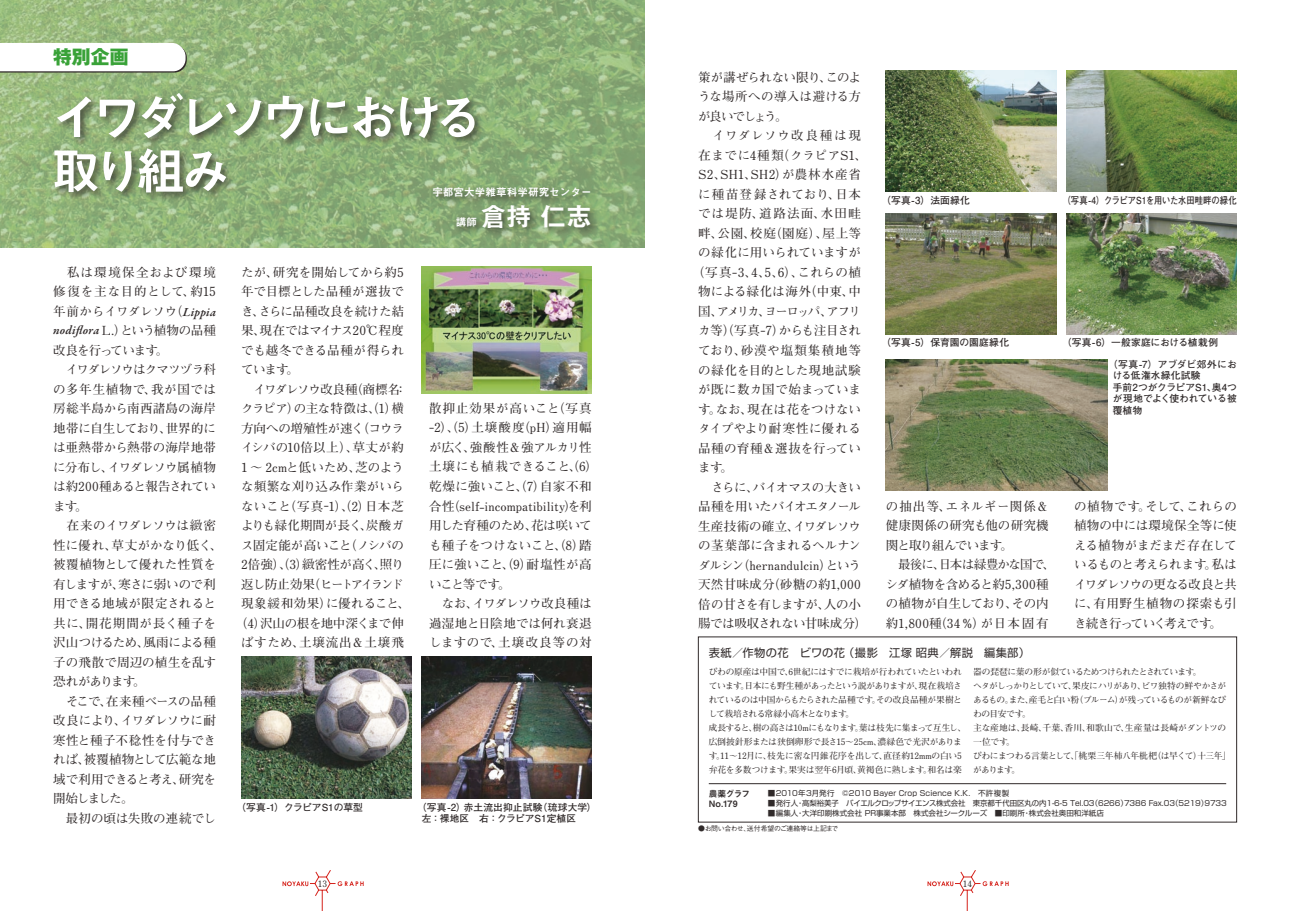
<style>
.page{position:relative;width:1290px;height:911px;background:#fff}
.page>*{position:absolute;margin:0;border:0;box-sizing:border-box;transform-origin:0 0}
.t1{font:50px/53.8px "Midashi Go Pro MB31";letter-spacing:-.15em;color:#fff}
.t2{font:25.75px "Midashi Go Pro MB31";color:#fff}
.t3{font:800 18.75px "Gothic MB101 Pro";color:#39a238}
.t4{font:700 12.5px/19.5px "Futo Min A101 Pro";letter-spacing:-.005em;color:#302a2a}
.t5{font:700 12.5px "Futo Min A101 Pro";letter-spacing:-.025em;color:#302a2a}
.t6{font:700 12.5px "Futo Min A101 Pro";letter-spacing:.025em;color:#302a2a}
.t7{font:700 12.5px "Futo Min A101 Pro";letter-spacing:.02em;color:#302a2a}
.t8{font:700 12.5px "Futo Min A101 Pro";letter-spacing:-.055em;color:#302a2a}
.t9{font:700 12.5px "Futo Min A101 Pro";letter-spacing:.03em;color:#302a2a}
.t10{font:700 12.5px "Futo Min A101 Pro";letter-spacing:-.16em;color:#302a2a}
.t11{font:700 12.5px "Futo Min A101 Pro";letter-spacing:-.04em;color:#302a2a}
.t12{font:700 12.5px "Futo Min A101 Pro";letter-spacing:-.03em;color:#302a2a}
.t13{font:700 12.5px "Futo Min A101 Pro";letter-spacing:-.06em;color:#302a2a}
.t14{font:700 12.5px "Futo Min A101 Pro";letter-spacing:-.15em;color:#302a2a}
.t15{font:700 12.5px "Futo Min A101 Pro";letter-spacing:.035em;color:#302a2a}
.t16{font:700 12.5px "Futo Min A101 Pro";letter-spacing:-.045em;color:#302a2a}
.t17{font:700 12.5px "Futo Min A101 Pro";letter-spacing:-.035em;color:#302a2a}
.t18{font:700 12.5px "Futo Min A101 Pro";letter-spacing:.055em;color:#302a2a}
.t19{font:700 12.5px "Futo Min A101 Pro";letter-spacing:.045em;color:#302a2a}
.t20{font:700 12.5px "Futo Min A101 Pro";letter-spacing:.11em;color:#302a2a}
.t21{font:700 12.5px "Futo Min A101 Pro";letter-spacing:.075em;color:#302a2a}
.t22{font:700 12.5px "Futo Min A101 Pro";letter-spacing:.015em;color:#302a2a}
.t23{font:700 12.5px "Futo Min A101 Pro";letter-spacing:.1em;color:#302a2a}
.t24{font:700 12.5px "Futo Min A101 Pro";letter-spacing:-.105em;color:#302a2a}
.t25{font:11.25px "Shin Go Pro";letter-spacing:.03em;color:#302a2a}
.t26{font:10.62px "Midashi Go Pro MB31";color:#fff}
.t27{font:700 9.75px/11.5px "Futo Go B101 Pro";letter-spacing:.005em;color:#302a2a}
.t28{font:700 9.75px "Futo Go B101 Pro";letter-spacing:.005em;color:#302a2a;scale:.85 1}
.t29{font:700 8.75px/14.1px "Futo Min A101 Pro";letter-spacing:-.04em;color:#302a2a}
.t30{font:8.75px/10px "Midashi Go Pro MB31";letter-spacing:-.035em;color:#302a2a}
.t31{font:7.5px "Shin Go Pro";letter-spacing:-.01em;color:#302a2a}
.t32{font:7.5px "Shin Go Pro";letter-spacing:.025em;color:#302a2a}
.t33{font:500 6.88px "Gothic BBB Pro";letter-spacing:-.05em;color:#302a2a}
.s1{font-family:"Garamond Premr Pro";font-weight:600;font-style:italic}
</style>
<div class="page">
<svg style="left:282px;top:870px;width:82px;height:41px"></svg>
<svg style="left:927px;top:870px;width:81px;height:41px"></svg>
<hr style="left:709px;top:783px;width:517px;height:1px;background:#302a2a">
<img style="left:0;top:0;width:645px;height:248px">
<div style="left:51px;top:89px;width:434px;height:113px;background:#302a2a;opacity:.75"></div>
<svg style="left:0;top:43px;width:187px;height:30px"></svg>
<div style="left:430px;top:184px;width:170px;height:53px;background:#302a2a;opacity:.75"></div>
<img style="left:421px;top:266px;width:171px;height:127px">
<img style="left:422px;top:656px;width:170px;height:142px">
<img style="left:1066px;top:71px;width:171px;height:120px">
<img style="left:1066px;top:213px;width:171px;height:121px">
<img style="left:241px;top:656px;width:170px;height:142px">
<img style="left:886px;top:71px;width:170px;height:120px">
<img style="left:886px;top:213px;width:170px;height:121px">
<img style="left:886px;top:359px;width:221px;height:131px">
<h3 class="t3" style="left:53px;top:41px;width:77px">特別企画</h3>
<h1 class="t1" style="left:50px;top:84px;width:434px">イワダレソウにおける取り組み</h1>
<p class="t26" style="left:432px;top:184px;width:161px">宇都宮大学雑草科学研究センター</p>
<p class="t26" style="left:456px;top:213px;width:23px">講師</p>
<h2 class="t2" style="left:480px;top:195px;width:113px">倉持 仁志</h2>
<p class="t4" style="left:53px;top:260px;width:171px">　私は環境保全および環境修復を主な目的として、約15年前からイワダレソウ（<span class="s1">Lippia nodiflora</span> L.）という植物の品種改良を行っています。<br>　イワダレソウはクマツヅラ科の多年生植物で、我が国では房総半島から南西諸島の海岸地帯に自生しており、世界的には亜熱帯から熱帯の海岸地帯に分布し、イワダレソウ属植物は約200種あると報告されています。<br>　在来のイワダレソウは緻密性に優れ、草丈がかなり低く、被覆植物として優れた性質を有しますが、寒さに弱いので利用できる地域が限定されると共に、開花期間が長く種子を沢山つけるため、風雨による種子の飛散で周辺の植生を乱す恐れがあります。<br>　そこで、在来種ベースの品種改良により、イワダレソウに耐寒性と種子不稔性を付与できれば、被覆植物として広範な地域で利用できると考え、研究を開始しました。<br>　最初の頃は失敗の連続でし</p>
<p class="t4" style="left:241px;top:260px;width:164px">たが、研究を開始してから約5</p>
<p class="t4" style="left:241px;top:280px;width:164px">年で目標とした品種が選抜で</p>
<p class="t4" style="left:241px;top:299px;width:164px">き、さらに品種改良を続けた結</p>
<p class="t12" style="left:241px;top:320px;width:164px">果、現在ではマイナス20℃程度</p>
<p class="t4" style="left:241px;top:338px;width:164px">でも越冬できる品種が得られ</p>
<p class="t4" style="left:241px;top:358px;width:59px">ています。</p>
<p class="t13" style="left:241px;top:379px;width:167px">　イワダレソウ改良種（商標名：</p>
<p class="t5" style="left:241px;top:398px;width:164px">クラピア）の主な特徴は、（1）横</p>
<p class="t4" style="left:241px;top:416px;width:164px">方向への増殖性が速く（コウラ</p>
<p class="t4" style="left:241px;top:436px;width:164px">イシバの10倍以上）、草丈が約</p>
<p class="t4" style="left:241px;top:455px;width:164px">1 ～ 2cmと低いため、芝のよう</p>
<p class="t4" style="left:241px;top:475px;width:164px">な頻繁な刈り込み作業がいら</p>
<p class="t7" style="left:241px;top:496px;width:164px">ないこと（写真-1）、（2）日本芝</p>
<p class="t4" style="left:241px;top:514px;width:164px">よりも緑化期間が長く、炭酸ガ</p>
<p class="t4" style="left:241px;top:533px;width:164px">ス固定能が高いこと（ノシバの</p>
<p class="t4" style="left:241px;top:553px;width:164px">2倍強）、（3）緻密性が高く、照り</p>
<p class="t14" style="left:241px;top:574px;width:164px">返し防止効果（ヒートアイランド</p>
<p class="t9" style="left:241px;top:593px;width:170px">現象緩和効果）に優れること、</p>
<p class="t5" style="left:235px;top:613px;width:171px">（4）沢山の根を地中深くまで伸</p>
<p class="t18" style="left:241px;top:632px;width:164px">ばすため、土壌流出＆土壌飛</p>
<p class="t27" style="left:236px;top:800px;width:128px">（写真-1）クラピアS1の草型</p>
<p class="t4" style="left:429px;top:397px;width:171px">散抑止効果が高いこと（写真-2）、（5）土壌酸度（pH）適用幅が広く、強酸性＆強アルカリ性土壌にも植栽できること、（6）乾燥に強いこと、（7）自家不和合性（self-incompatibility）を利用した育種のため、花は咲いても種子をつけないこと、（8）踏圧に強いこと、（9）耐塩性が高いこと等です。<br>　なお、イワダレソウ改良種は過湿地と日陰地では何れ衰退しますので、土壌改良等の対</p>
<p class="t27" style="left:422px;top:800px;width:176px;text-indent:-5px">（写真-2）赤土流出抑止試験（琉球大学）左：裸地区　右：クラピアS1定植区</p>
<p class="t16" style="left:698px;top:67px;width:164px">策が講ぜられない限り、このよ</p>
<p class="t7" style="left:698px;top:87px;width:164px">うな場所への導入は避ける方</p>
<p class="t24" style="left:698px;top:106px;width:91px">が良いでしょう。</p>
<p class="t23" style="left:698px;top:126px;width:164px">　イワダレソウ改良種は現</p>
<p class="t15" style="left:698px;top:145px;width:170px">在までに4種類（クラピアS1、</p>
<p class="t6" style="left:698px;top:165px;width:164px">S2、SH1、SH2）が農林水産省</p>
<p class="t19" style="left:698px;top:184px;width:164px">に種苗登録されており、日本</p>
<p class="t20" style="left:698px;top:204px;width:164px">では堤防、道路法面、水田畦</p>
<p class="t4" style="left:698px;top:222px;width:164px">畔、公園、校庭（園庭）、屋上等</p>
<p class="t4" style="left:698px;top:241px;width:164px">の緑化に用いられていますが</p>
<p class="t4" style="left:692px;top:261px;width:171px">（写真-3、4、5、6）、これらの植</p>
<p class="t4" style="left:698px;top:280px;width:164px">物による緑化は海外（中東、中</p>
<p class="t10" style="left:698px;top:301px;width:164px">国、アメリカ、ヨーロッパ、アフリ</p>
<p class="t11" style="left:698px;top:321px;width:164px">カ等）（写真-7）からも注目され</p>
<p class="t21" style="left:698px;top:340px;width:164px">ており、砂漠や塩類集積地等</p>
<p class="t4" style="left:698px;top:358px;width:164px">の緑化を目的とした現地試験</p>
<p class="t9" style="left:698px;top:379px;width:164px">が既に数カ国で始まっていま</p>
<p class="t4" style="left:698px;top:397px;width:164px">す。なお、現在は花をつけない</p>
<p class="t22" style="left:698px;top:418px;width:164px">タイプやより耐寒性に優れる</p>
<p class="t4" style="left:698px;top:436px;width:164px">品種の育種＆選抜を行ってい</p>
<p class="t4" style="left:698px;top:456px;width:36px">ます。</p>
<p class="t8" style="left:698px;top:477px;width:164px">　さらに、バイオマスの大きい</p>
<p class="t8" style="left:698px;top:496px;width:164px">品種を用いたバイオエタノール</p>
<p class="t4" style="left:698px;top:514px;width:164px">生産技術の確立、イワダレソウ</p>
<p class="t4" style="left:698px;top:534px;width:164px">の茎葉部に含まれるヘルナン</p>
<p class="t4" style="left:698px;top:553px;width:164px">ダルシン（hernandulcin）という</p>
<p class="t6" style="left:698px;top:574px;width:164px">天然甘味成分（砂糖の約1,000</p>
<p class="t17" style="left:698px;top:594px;width:164px">倍の甘さを有しますが、人の小</p>
<p class="t5" style="left:698px;top:613px;width:170px">腸では吸収されない甘味成分）</p>
<p class="t27" style="left:881px;top:193px;width:90px">（写真-3）法面緑化</p>
<p class="t27" style="left:881px;top:335px;width:129px">（写真-5）保育園の園庭緑化</p>
<p class="t28" style="left:1062px;top:192px;width:207px">（写真-4）クラピアS1を用いた水田畦畔の緑化</p>
<p class="t27" style="left:1062px;top:335px;width:158px">（写真-6）一般家庭における植栽例</p>
<p class="t27" style="left:1113px;top:357px;width:126px;text-indent:-5px">（写真-7）アブダビ郊外における低潅水緑化試験<br>手前2つがクラピアS1、奥4つが現地でよく使われている被覆植物</p>
<p class="t4" style="left:886px;top:494px;width:171px">の抽出等、エネルギー関係＆健康関係の研究も他の研究機関と取り組んでいます。<br>　最後に、日本は緑豊かな国で、シダ植物を含めると約5,300種の植物が自生しており、その内約1,800種（34％）が日本固有</p>
<p class="t4" style="left:1074px;top:494px;width:164px;text-align:justify">の植物です。そして、これらの植物の中には環境保全等に使える植物がまだまだ存在しているものと考えられます。私はイワダレソウの更なる改良と共に、有用野生植物の探索も引き続き行っていく考えです。</p>
<p class="t25" style="left:709px;top:643px;width:323px">表紙／作物の花　ビワの花 （撮影　江塚 昭典／解説　編集部）</p>
<p class="t29" style="left:709px;top:663px;width:259px">びわの原産は中国で、6世紀にはすでに栽培が行われていたといわれています。日本にも野生種があったという説がありますが、現在栽培されているのは中国からもたらされた品種です。その改良品種が果樹として栽培される常緑小高木となります。<br>成長すると、樹の高さは10mにもなります。葉は枝先に集まって互生し、広倒披針形または狭倒卵形で長さ15〜25cm、濃緑色で光沢があります。11〜12月に、枝先に密な円錐花序を出して、直径約12mmの白い5弁花を多数つけます。果実は翌年6月頃、黄褐色に熟します。和名は楽</p>
<p class="t29" style="left:973px;top:663px;width:259px">器の琵琶に葉の形が似ているためつけられたとされています。<br>ヘタがしっかりとしていて、果皮にハリがあり、ビワ独特の鮮やかさがあるもの。また、産毛と白い粉（ブルーム）が残っているものが新鮮なびわの目安です。<br>主な産地は、長崎、千葉、香川、和歌山で、生産量は長崎がダントツの一位です。<br>びわにまつわる言葉として、「桃栗三年柿八年枇杷（は早くて）十三年」があります。</p>
<p class="t30" style="left:709px;top:787px;width:43px">農薬グラフ<br>No.179</p>
<p class="t32" style="left:768px;top:787px;width:243px">■2010年3月発行　©2010 Bayer Crop Science K.K.　不許複製</p>
<p class="t31" style="left:768px;top:797px;width:460px">■発行人・高梨裕美子　バイエルクロップサイエンス株式会社　東京都千代田区丸の内1-6-5 Tel.03（6266）7386 Fax.03（5219）9733</p>
<p class="t31" style="left:768px;top:807px;width:337px">■編集人・大洋印刷株式会社 PR事業本部　株式会社シークルーズ　■印刷所・株式会社奥田和洋紙店</p>
<p class="t33" style="left:698px;top:823px;width:142px">●お問い合わせ、送付希望のご連絡等は上記まで</p>
<p class="t29" style="left:318px;top:875px;width:11px">13</p>
<p class="t29" style="left:963px;top:875px;width:11px">14</p>
</div>
